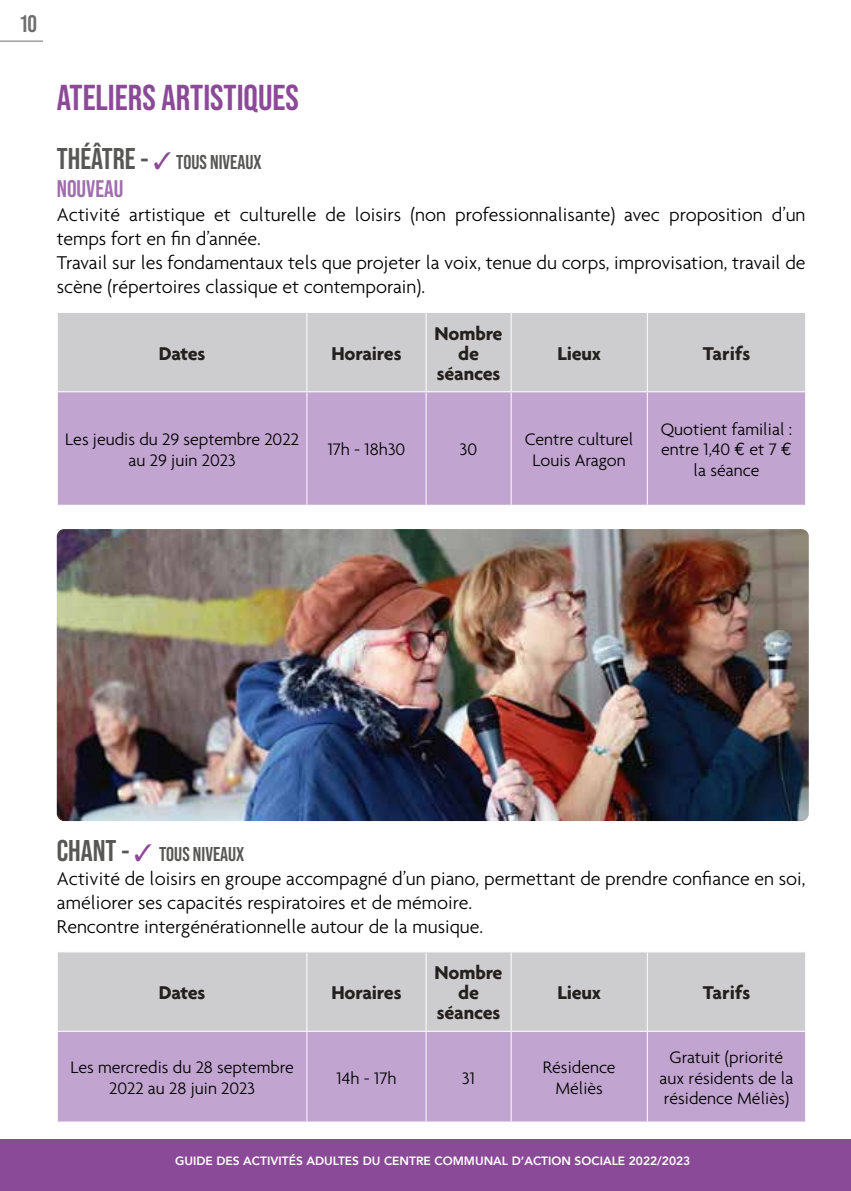
<style>
.page{position:relative;width:851px;height:1191px;background:#fff}
.page>*{position:absolute;margin:0;border:0;box-sizing:border-box;transform-origin:0 0}
.t1{font:700 36px "Bebas Neue Pro";color:#8b4a97}
.t2{font:700 24px "Bebas Neue Pro";color:#9f6dac}
.t3{font:700 24px "Bebas Neue Pro";color:#706f6f}
.t4{font:300 20px/24px "Agenda";color:#000}
.t5{font:700 20px/20px "Agenda";letter-spacing:-.01em;color:#23201e;text-align:center}
.t6{font:700 20px "Bebas Neue Pro";color:#575756}
.t7{font:300 18px/20.8px "Agenda";color:#000;text-align:center}
.t8{font:800 12px "Avenir";color:#fff}
.s1{font-size:30px}
.s2{color:#8b4a97}
.s3{font-family:"Euro Mono";font-weight:400}
</style>
<div class="page">
<hr style="left:850px;top:1140px;width:1px;height:51px;background:#8b4a97">
<div style="left:0;top:1140px;width:850px;height:51px;background:#8b4a97"></div>
<hr style="left:0;top:41px;width:43px;height:1px;background:#706f6f">
<div style="left:58px;top:313px;width:747px;height:78px;background:#cdccce"></div>
<div style="left:58px;top:392px;width:747px;height:113px;background:#c1a4cf"></div>
<hr style="left:306px;top:313px;width:1px;height:78px;background:#fff">
<hr style="left:425px;top:313px;width:1px;height:78px;background:#fff">
<hr style="left:510px;top:313px;width:1px;height:78px;background:#fff">
<hr style="left:646px;top:313px;width:1px;height:78px;background:#fff">
<hr style="left:306px;top:392px;width:1px;height:113px;background:#fff">
<hr style="left:425px;top:392px;width:1px;height:113px;background:#fff">
<hr style="left:510px;top:392px;width:1px;height:113px;background:#fff">
<hr style="left:646px;top:392px;width:1px;height:113px;background:#fff">
<div style="left:58px;top:952px;width:747px;height:78px;background:#cdccce"></div>
<div style="left:58px;top:1031px;width:747px;height:90px;background:#c1a4cf"></div>
<hr style="left:306px;top:952px;width:1px;height:78px;background:#fff">
<hr style="left:425px;top:952px;width:1px;height:78px;background:#fff">
<hr style="left:510px;top:952px;width:1px;height:78px;background:#fff">
<hr style="left:646px;top:952px;width:1px;height:78px;background:#fff">
<hr style="left:306px;top:1031px;width:1px;height:90px;background:#fff">
<hr style="left:425px;top:1031px;width:1px;height:90px;background:#fff">
<hr style="left:510px;top:1031px;width:1px;height:90px;background:#fff">
<hr style="left:646px;top:1031px;width:1px;height:90px;background:#fff">
<img style="left:57px;top:529px;width:751px;height:292px">
<p class="t3" style="left:21px;top:10px;width:18px">10</p>
<h1 class="t1" style="left:57px;top:77px;width:243px">ATELIERS ARTISTIQUES</h1>
<p class="t6" style="left:57px;top:151px;width:206px"><span class="s1">THÉÂTRE -</span> <span class="s2">✓</span> TOUS NIVEAUX</p>
<p class="t2" style="left:57px;top:175px;width:68px">NOUVEAU</p>
<p class="t4" style="left:57px;top:202px;width:750px">Activité artistique et culturelle de loisirs (non professionnalisante) avec proposition d’un temps fort en fin d’année.<br>Travail sur les fondamentaux tels que projeter la voix, tenue du corps, improvisation, travail de scène (répertoires classique et contemporain).</p>
<p class="t5" style="left:159px;top:343px;width:48px">Dates</p>
<p class="t5" style="left:331px;top:343px;width:72px">Horaires</p>
<p class="t5" style="left:434px;top:323px;width:69px">Nombre de séances</p>
<p class="t5" style="left:557px;top:343px;width:45px">Lieux</p>
<p class="t5" style="left:702px;top:343px;width:49px">Tarifs</p>
<p class="t7" style="left:65px;top:428px;width:235px">Les jeudis du 29 septembre 2022 au 29 juin 2023</p>
<p class="t7" style="left:327px;top:439px;width:79px">17h - 18h30</p>
<p class="t7" style="left:460px;top:439px;width:19px">30</p>
<p class="t7" style="left:525px;top:428px;width:110px">Centre culturel<br>Louis Aragon</p>
<p class="t7" style="left:660px;top:418px;width:133px">Quotient familial : entre 1,40 <span class="s3">€</span> et 7 <span class="s3">€ </span>la séance</p>
<p class="t6" style="left:57px;top:842px;width:189px"><span class="s1">CHANT -</span> <span class="s2">✓</span> TOUS NIVEAUX</p>
<p class="t4" style="left:57px;top:866px;width:750px">Activité de loisirs en groupe accompagné d’un piano, permettant de prendre confiance en soi, améliorer ses capacités respiratoires et de mémoire.<br>Rencontre intergénérationnelle autour de la musique.</p>
<p class="t5" style="left:159px;top:982px;width:48px">Dates</p>
<p class="t5" style="left:331px;top:982px;width:72px">Horaires</p>
<p class="t5" style="left:434px;top:962px;width:69px">Nombre de séances</p>
<p class="t5" style="left:557px;top:982px;width:45px">Lieux</p>
<p class="t5" style="left:702px;top:982px;width:49px">Tarifs</p>
<p class="t7" style="left:70px;top:1056px;width:225px">Les mercredis du 28 septembre<br>2022 au 28 juin 2023</p>
<p class="t7" style="left:336px;top:1067px;width:61px">14h - 17h</p>
<p class="t7" style="left:462px;top:1067px;width:14px">31</p>
<p class="t7" style="left:542px;top:1056px;width:74px">Résidence<br>Méliès</p>
<p class="t7" style="left:659px;top:1046px;width:135px">Gratuit (priorité aux résidents de la résidence Méliès)</p>
<p class="t8" style="left:175px;top:1151px;width:516px">GUIDE DES ACTIVITÉS ADULTES DU CENTRE COMMUNAL D’ACTION SOCIALE 2022/2023</p>
</div>
